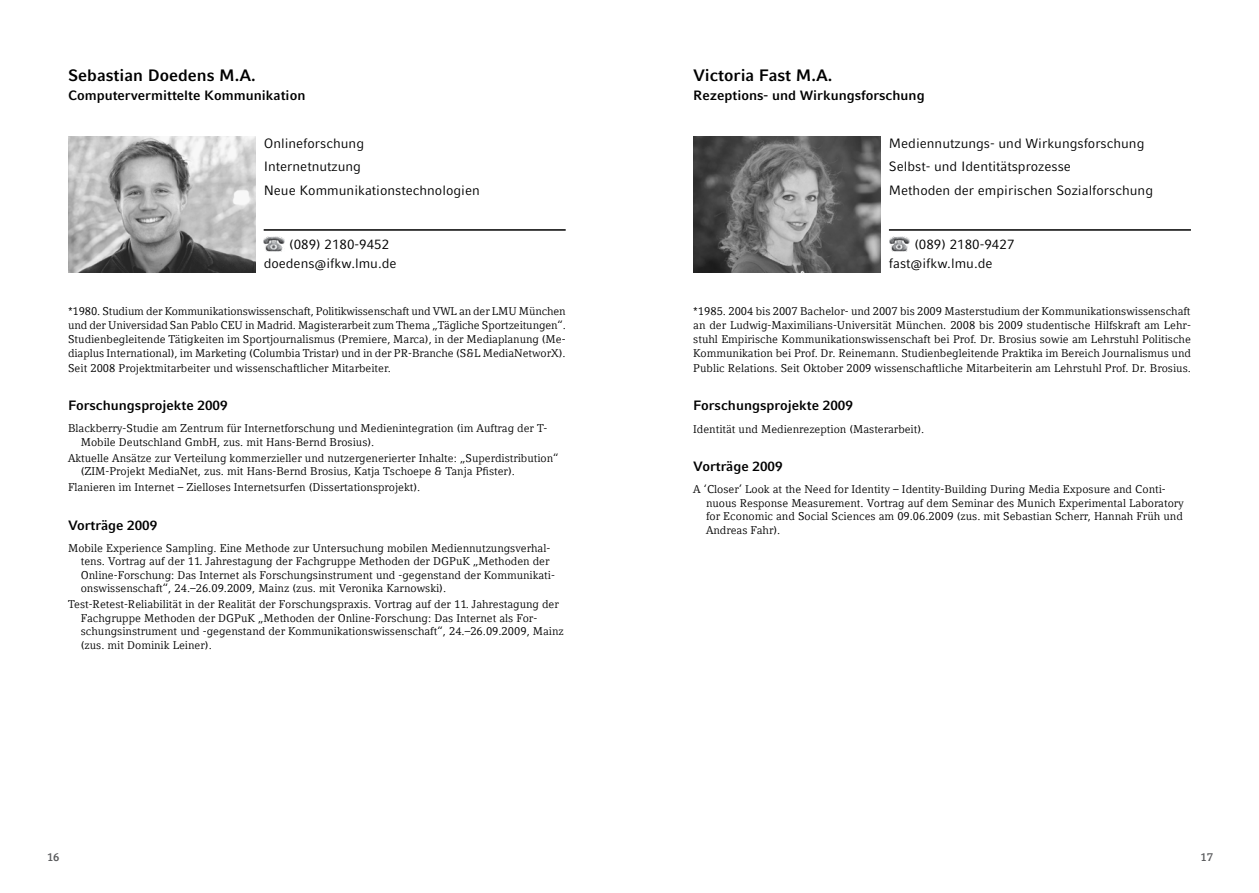
<style>
.page{position:relative;width:1259px;height:893px;background:#fff}
.page>*{position:absolute;margin:0;border:0;box-sizing:border-box;transform-origin:0 0}
.t1{font:700 16.5px "LMU Compatil Fact";color:#000}
.t2{font:13.5px/23.5px "LMU Compatil Fact";color:#000}
.t3{font:700 13.5px "LMU Compatil Fact";color:#000}
.t4{font:11.25px/13.5px "LMU Compatil Letter";color:#000}
.t5{font:700 11.25px "LMU Compatil Letter";color:#58595b}
</style>
<div class="page">
<hr style="left:264px;top:229px;width:302px;height:2px;background:#000">
<img style="left:264px;top:237px;width:20px;height:14px">
<hr style="left:889px;top:229px;width:302px;height:2px;background:#000">
<img style="left:889px;top:237px;width:20px;height:14px">
<img style="left:68px;top:136px;width:187px;height:136px">
<img style="left:693px;top:136px;width:187px;height:136px">
<h1 class="t1" style="left:68px;top:66px;width:189px">Sebastian Doedens M.A.</h1>
<p class="t3" style="left:68px;top:88px;width:239px">Computervermittelte Kommunikation</p>
<p class="t2" style="left:264px;top:131px;width:218px">Onlineforschung<br>Internetnutzung<br>Neue Kommunikationstechnologien</p>
<p class="t2" style="left:264px;top:236px;width:134px;line-height:18.3px;text-indent:26px">(089) 2180-9452 doedens@ifkw.lmu.de</p>
<p class="t4" style="left:68px;top:303px;width:499px;line-height:14.2px;text-align:justify">*1980. Studium der Kommunikationswissenschaft, Politikwissenschaft und VWL an der LMU München und der Universidad San Pablo CEU in Madrid. Magisterarbeit zum Thema „Tägliche Sportzeitungen“.<br>Studienbegleitende Tätigkeiten im Sportjournalismus (Premiere, Marca), in der Mediaplanung (Me&shy;diaplus International), im Marketing (Columbia Tristar) und in der PR-Branche (S&amp;L MediaNetworX).<br>Seit 2008 Projektmitarbeiter und wissenschaftlicher Mitarbeiter.</p>
<p class="t3" style="left:68px;top:397px;width:161px">Forschungsprojekte 2009</p>
<p class="t4" style="left:81px;top:421px;width:468px;text-indent:-13px">Blackberry-Studie am Zentrum für Internetforschung und Medienintegration (im Auftrag der T-<br>Mobile Deutschland GmbH, zus. mit Hans-Bernd Brosius).</p>
<p class="t4" style="left:81px;top:451px;width:479px;text-indent:-13px">Aktuelle Ansätze zur Verteilung kommerzieller und nutzergenerierter Inhalte: „Superdistribution“ (ZIM-Projekt MediaNet, zus. mit Hans-Bernd Brosius, Katja Tschoepe &amp; Tanja Pfister).</p>
<p class="t4" style="left:68px;top:480px;width:354px">Flanieren im Internet – Zielloses Internetsurfen (Dissertationsprojekt).</p>
<p class="t3" style="left:68px;top:517px;width:91px">Vorträge 2009</p>
<p class="t4" style="left:81px;top:541px;width:476px;text-indent:-13px">Mobile Experience Sampling. Eine Methode zur Untersuchung mobilen Mediennutzungsverhal&shy;tens. Vortrag auf der 11. Jahrestagung der Fachgruppe Methoden der DGPuK „Methoden der Online-Forschung: Das Internet als Forschungsinstrument und -gegenstand der Kommunikati&shy;onswissenschaft“, 24.–26.09.2009, Mainz (zus. mit Veronika Karnowski).</p>
<p class="t4" style="left:81px;top:597px;width:484px;text-indent:-13px">Test-Retest-Reliabilität in der Realität der Forschungspraxis. Vortrag auf der 11. Jahrestagung der Fachgruppe Methoden der DGPuK „Methoden der Online-Forschung: Das Internet als For&shy;schungsinstrument und -gegenstand der Kommunikationswissenschaft“, 24.–26.09.2009, Mainz (zus. mit Dominik Leiner).</p>
<h1 class="t1" style="left:693px;top:66px;width:141px">Victoria Fast M.A.</h1>
<p class="t3" style="left:693px;top:88px;width:233px">Rezeptions- und Wirkungsforschung</p>
<p class="t2" style="left:889px;top:131px;width:266px">Mediennutzungs- und Wirkungsforschung<br>Selbst- und Identitätsprozesse<br>Methoden der empirischen Sozialforschung</p>
<p class="t2" style="left:889px;top:236px;width:127px;line-height:18.3px;text-indent:26px">(089) 2180-9427 fast@ifkw.lmu.de</p>
<p class="t4" style="left:693px;top:303px;width:499px;line-height:14.2px;text-align:justify">*1985. 2004 bis 2007 Bachelor- und 2007 bis 2009 Masterstudium der Kommunikationswissenschaft an der Ludwig-Maximilians-Universität München. 2008 bis 2009 studentische Hilfskraft am Lehr&shy;stuhl Empirische Kommunikationswissenschaft bei Prof. Dr. Brosius sowie am Lehrstuhl Politische Kommunikation bei Prof. Dr. Reinemann. Studienbegleitende Praktika im Bereich Journalismus und Public Relations. Seit Oktober 2009 wissenschaftliche Mitarbeiterin am Lehrstuhl Prof. Dr. Brosius.</p>
<p class="t3" style="left:693px;top:397px;width:161px">Forschungsprojekte 2009</p>
<p class="t4" style="left:693px;top:422px;width:232px">Identität und Medienrezeption (Masterarbeit).</p>
<p class="t3" style="left:693px;top:459px;width:91px">Vorträge 2009</p>
<p class="t4" style="left:706px;top:482px;width:479px;text-indent:-13px">A ‘Closer’ Look at the Need for Identity – Identity-Building During Media Exposure and Conti&shy;nuous Response Measurement. Vortrag auf dem Seminar des Munich Experimental Laboratory for Economic and Social Sciences am 09.06.2009 (zus. mit Sebastian Scherr, Hannah Früh und Andreas Fahr).</p>
<p class="t5" style="left:47px;top:850px;width:7px">16</p>
<p class="t5" style="left:1200px;top:850px;width:7px">17</p>
</div>
